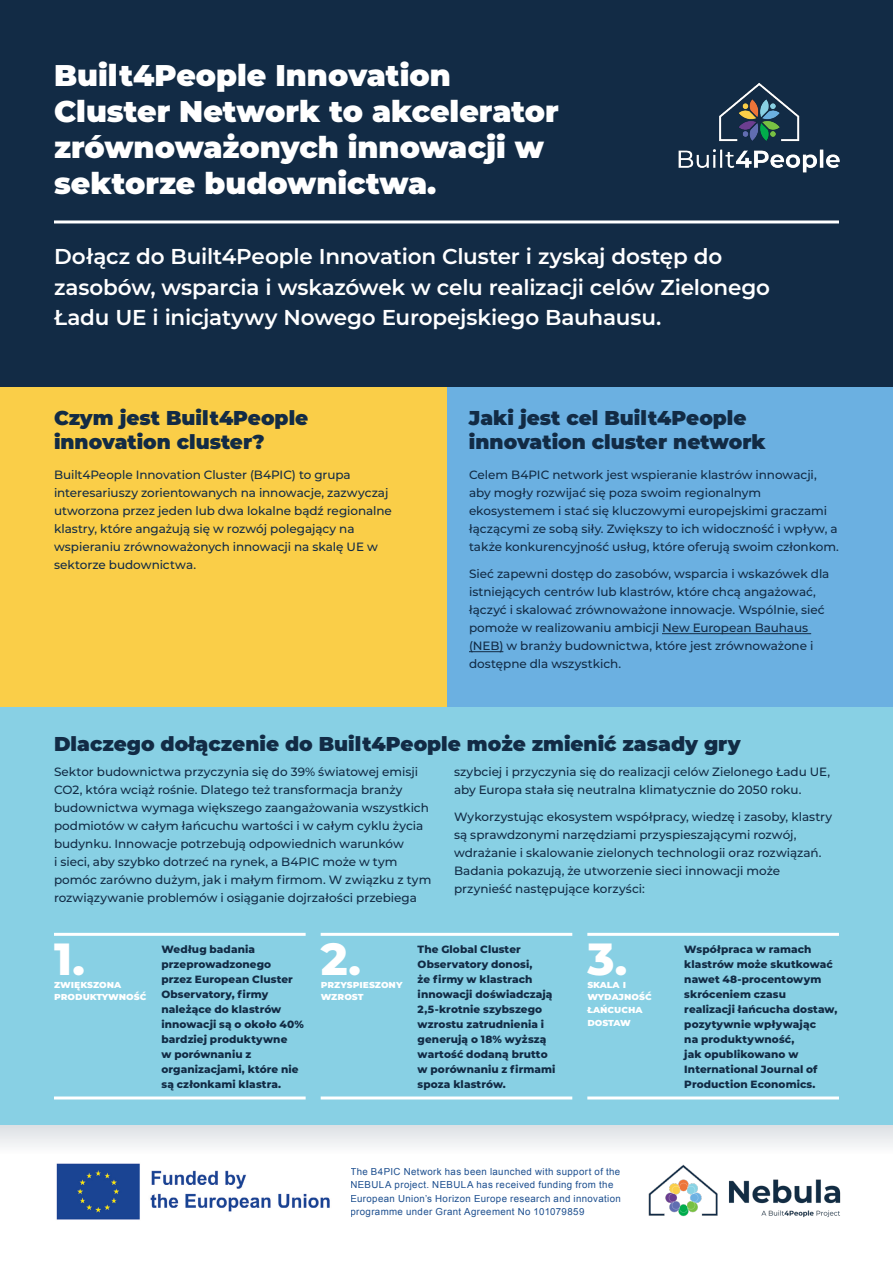
<style>
.page{position:relative;width:893px;height:1263px;background:#fff}
.page>*{position:absolute;margin:0;border:0;box-sizing:border-box;transform-origin:0 0}
.t1{font:800 45px "Montserrat";color:#fff}
.t2{font:900 30px/35.8px "Montserrat";color:#fff}
.t3{font:600 21.45px/30.5px "Montserrat";letter-spacing:-.01em;color:#fff}
.t4{font:900 20.1px/24px "Montserrat";color:#122b45}
.t5{font:500 12px/18px "Montserrat";letter-spacing:-.005em;color:#122b45}
.t6{font:800 10.5px/15px "Montserrat";letter-spacing:.01em;color:#122b45}
.t7{font:800 10.5px/12.6px "Montserrat";color:#fff}
.t8{font:9.75px/13.6px "Arial";letter-spacing:.04em;color:#1d4f8f}
</style>
<div class="page">
<img style="left:56px;top:1163px;width:274px;height:57px">
<img style="left:648px;top:1164px;width:193px;height:54px">
<svg style="left:0;top:1125px;width:893px;height:22px;fill:#e8eaed"></svg>
<div style="left:0;top:0;width:893px;height:387px;background:#122b45"></div>
<div style="left:0;top:706px;width:893px;height:419px;background:#88d0e4"></div>
<div style="left:446px;top:387px;width:447px;height:319px;background:#6bb0e1"></div>
<div style="left:0;top:387px;width:446px;height:319px;background:#face48"></div>
<hr style="left:662px;top:633px;width:149px;height:1px;background:#122b45">
<hr style="left:469px;top:651px;width:34px;height:1px;background:#122b45">
<img style="left:678px;top:82px;width:162px;height:91px">
<hr style="left:54px;top:933px;width:252px;height:3px;background:#fff">
<hr style="left:54px;top:1096px;width:252px;height:3px;background:#fff">
<hr style="left:321px;top:933px;width:251px;height:3px;background:#fff">
<hr style="left:321px;top:1096px;width:251px;height:3px;background:#fff">
<hr style="left:587px;top:933px;width:252px;height:3px;background:#fff">
<hr style="left:587px;top:1096px;width:252px;height:3px;background:#fff">
<hr style="left:54px;top:220px;width:785px;height:3px;background:#fff">
<h2 class="t2" style="left:54px;top:55px;width:506px">Built4People Innovation<br>Cluster Network to akcelerator zrównoważonych innowacji w sektorze budownictwa.</h2>
<h3 class="t3" style="left:54px;top:240px;width:718px">Dołącz do Built4People Innovation Cluster i zyskaj dostęp do zasobów, wsparcia i wskazówek w celu realizacji celów Zielonego<br>Ładu UE i inicjatywy Nowego Europejskiego Bauhausu.</h3>
<h3 class="t4" style="left:54px;top:404px;width:256px">Czym jest Built4People innovation cluster?</h3>
<h3 class="t4" style="left:469px;top:404px;width:298px">Jaki jest cel Built4People innovation cluster network</h3>
<p class="t5" style="left:54px;top:466px;width:339px">Built4People Innovation Cluster (B4PIC) to grupa interesariuszy zorientowanych na innowacje, zazwyczaj utworzona przez jeden lub dwa lokalne bądź regionalne klastry, które angażują się w rozwój polegający na wspieraniu zrównoważonych innowacji na skalę UE w sektorze budownictwa.</p>
<p class="t5" style="left:469px;top:466px;width:371px">Celem B4PIC network jest wspieranie klastrów innowacji, aby mogły rozwijać się poza swoim regionalnym ekosystemem i stać się kluczowymi europejskimi graczami łączącymi ze sobą siły. Zwiększy to ich widoczność i wpływ, a także konkurencyjność usług, które oferują swoim członkom.</p>
<p class="t5" style="left:469px;top:565px;width:362px">Sieć zapewni dostęp do zasobów, wsparcia i wskazówek dla istniejących centrów lub klastrów, które chcą angażować, łączyć i skalować zrównoważone innowacje. Wspólnie, sieć pomoże w realizowaniu ambicji New European Bauhaus (NEB) w branży budownictwa, które jest zrównoważone i dostępne dla wszystkich.</p>
<h3 class="t4" style="left:54px;top:730px;width:688px">Dlaczego dołączenie do Built4People może zmienić zasady gry</h3>
<p class="t5" style="left:54px;top:762px;width:379px">Sektor budownictwa przyczynia się do 39% światowej emisji CO2, która wciąż rośnie. Dlatego też transformacja branży budownictwa wymaga większego zaangażowania wszystkich podmiotów w całym łańcuchu wartości i w całym cyklu życia budynku. Innowacje potrzebują odpowiednich warunków<br>i sieci, aby szybko dotrzeć na rynek, a B4PIC może w tym pomóc zarówno dużym, jak i małym firmom. W związku z tym rozwiązywanie problemów i osiąganie dojrzałości przebiega</p>
<p class="t5" style="left:454px;top:762px;width:378px">szybciej i przyczynia się do realizacji celów Zielonego Ładu UE, aby Europa stała się neutralna klimatycznie do 2050 roku.</p>
<p class="t5" style="left:454px;top:807px;width:380px">Wykorzystując ekosystem współpracy, wiedzę i zasoby, klastry są sprawdzonymi narzędziami przyspieszającymi rozwój, wdrażanie i skalowanie zielonych technologii oraz rozwiązań.<br>Badania pokazują, że utworzenie sieci innowacji może przynieść następujące korzyści:</p>
<h1 class="t1" style="left:54px;top:926px;width:33px">1.</h1>
<p class="t7" style="left:54px;top:977px;width:94px">zwiększona produktywność</p>
<h1 class="t1" style="left:321px;top:926px;width:42px">2.</h1>
<p class="t7" style="left:321px;top:977px;width:83px">przyspieszony wzrost</p>
<h1 class="t1" style="left:587px;top:926px;width:42px">3.</h1>
<p class="t7" style="left:587px;top:977px;width:66px">skala i wydajność łańcucha dostaw</p>
<p class="t6" style="left:161px;top:941px;width:144px">Według badania przeprowadzonego przez European Cluster<br>Observatory, firmy należące do klastrów innowacji są o około 40% bardziej produktywne<br>w porównaniu z organizacjami, które nie są członkami klastra.</p>
<p class="t6" style="left:418px;top:941px;width:139px">The Global Cluster<br>Observatory donosi,<br>że firmy w klastrach innowacji doświadczają<br>2,5-krotnie szybszego wzrostu zatrudnienia i generują o 18% wyższą wartość dodaną brutto w porównaniu z firmami spoza klastrów.</p>
<p class="t6" style="left:684px;top:941px;width:155px">Współpraca w ramach klastrów może skutkować nawet 48-procentowym skróceniem czasu realizacji łańcucha dostaw, pozytywnie wpływając<br>na produktywność,<br>jak opublikowano w<br>International Journal of<br>Production Economics.</p>
<p class="t8" style="left:350px;top:1164px;width:272px">The B4PIC Network has been launched with support of the NEBULA project. NEBULA has received funding from the European Union’s Horizon Europe research and innovation programme under Grant Agreement No 101079859</p>
</div>
